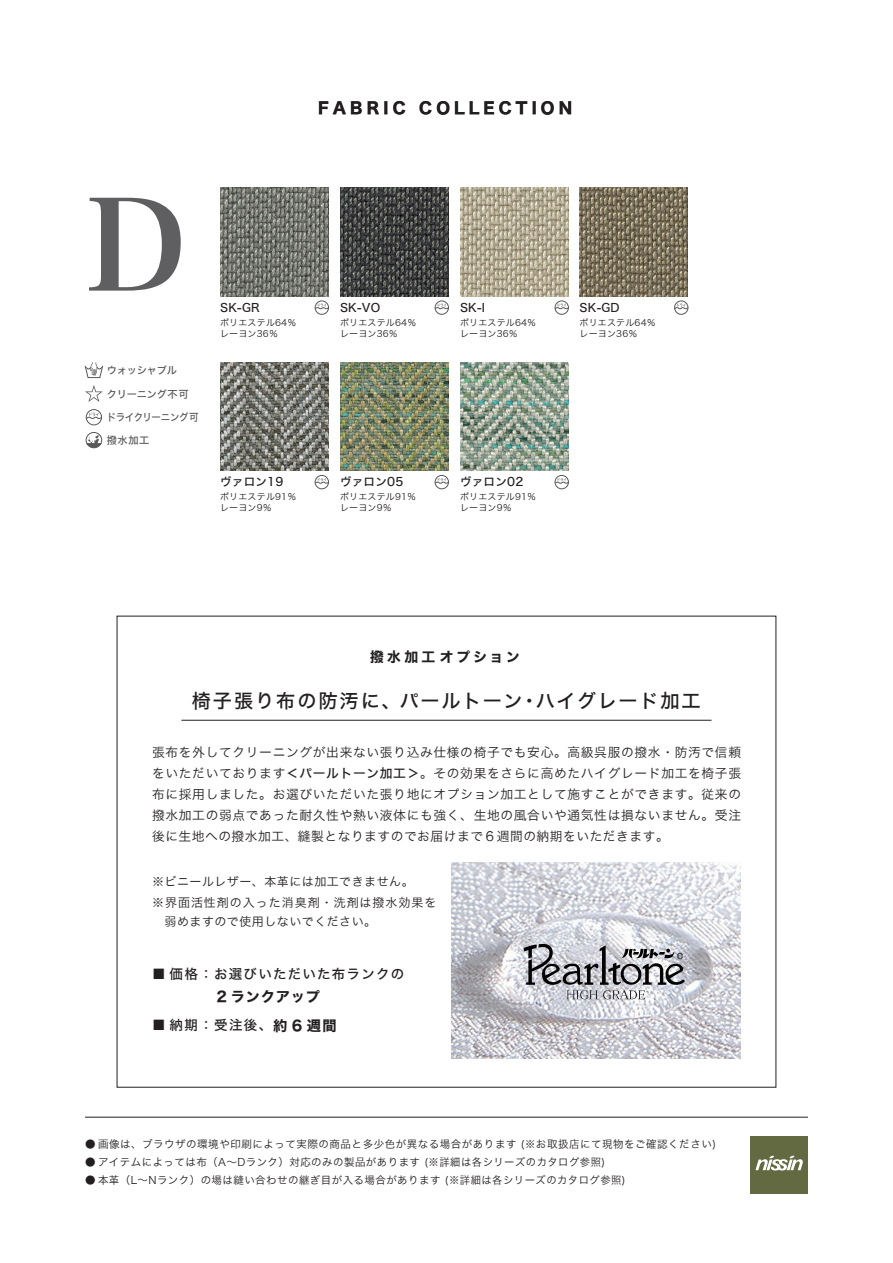
<style>
.page{position:relative;width:893px;height:1263px;background:#fff}
.page>*{position:absolute;margin:0;border:0;box-sizing:border-box;transform-origin:0 0}
.t1{font:120px "Hiragino Min W7 90 msp RKSJ H";color:#5f5f62}
.t2{font:19.2px "Hiragino Kaku W5 90 msp RKSJ H";letter-spacing:.09em;color:#231f20}
.t3{font:15.9px "Hiragino Kaku W7 90 msp RKSJ H";letter-spacing:.26em;color:#231f20}
.t4{font:14.25px "Hiragino Kaku W7 90 msp RKSJ H";letter-spacing:.05em;color:#231f20}
.t5{font:13.8px "Hiragino Kaku W7 90 msp RKSJ H";letter-spacing:.22em;color:#231f20}
.t6{font:13.5px "Hiragino Kaku W5 90 msp RKSJ H";letter-spacing:.09em;color:#231f20}
.t7{font:12.75px/21px "Hiragino Kaku W3 90 msp RKSJ H";letter-spacing:.04em;color:#231f20;text-align:justify}
.t8{font:12px/21px "Hiragino Kaku W3 90 msp RKSJ H";letter-spacing:.08em;color:#231f20}
.t9{font:12px "Hiragino Kaku W3 90 msp RKSJ H";letter-spacing:.04em;color:#231f20}
.t10{font:11.55px "Hiragino Kaku W5 90 msp RKSJ H";letter-spacing:.02em;color:#231f20}
.t11{font:10.5px "Hiragino Kaku W3 90 msp RKSJ H";letter-spacing:.05em;color:#231f20}
.t12{font:10.2px "Hiragino Kaku W5 90 msp RKSJ H";letter-spacing:-.02em;color:#57585a}
.t13{font:10.2px "Hiragino Kaku W5 90 msp RKSJ H";letter-spacing:-.05em;color:#57585a;scale:.93 1}
.t14{font:9px/11.2px "Hiragino Kaku W3 90 msp RKSJ H";letter-spacing:.02em;color:#231f20}
.s1{font-family:"Hiragino Kaku W5 90 msp RKSJ H"}
.s2{font-family:"Hiragino Kaku W7 90 msp RKSJ H";font-size:14.25px}
</style>
<div class="page">
<img style="left:451px;top:862px;width:290px;height:197px">
<img style="left:460px;top:880px;width:281px;height:179px">
<svg style="left:524px;top:943px;width:161px;height:56px;background:#a8a9ae"></svg>
<img style="left:220px;top:362px;width:109px;height:109px">
<img style="left:580px;top:188px;width:108px;height:108px">
<img style="left:220px;top:188px;width:109px;height:108px">
<img style="left:460px;top:188px;width:108px;height:108px">
<img style="left:340px;top:188px;width:108px;height:108px">
<img style="left:460px;top:362px;width:108px;height:109px">
<img style="left:340px;top:362px;width:108px;height:109px">
<hr style="left:181px;top:720px;width:530px;height:1px;background:#231f20">
<div style="left:315px;top:301px;width:14px;height:14px;border:1px solid #57585a;border-radius:50%"></div>
<svg style="left:315px;top:304px;width:14px;height:5px"></svg>
<div style="left:435px;top:301px;width:14px;height:14px;border:1px solid #57585a;border-radius:50%"></div>
<svg style="left:434px;top:304px;width:15px;height:5px"></svg>
<div style="left:555px;top:301px;width:14px;height:14px;border:1px solid #57585a;border-radius:50%"></div>
<svg style="left:554px;top:304px;width:15px;height:5px"></svg>
<div style="left:674px;top:301px;width:14px;height:14px;border:1px solid #57585a;border-radius:50%"></div>
<svg style="left:674px;top:304px;width:15px;height:5px"></svg>
<div style="left:555px;top:475px;width:14px;height:14px;border:1px solid #57585a;border-radius:50%"></div>
<svg style="left:554px;top:478px;width:15px;height:6px"></svg>
<div style="left:435px;top:475px;width:14px;height:14px;border:1px solid #57585a;border-radius:50%"></div>
<svg style="left:434px;top:478px;width:15px;height:6px"></svg>
<div style="left:315px;top:475px;width:14px;height:14px;border:1px solid #57585a;border-radius:50%"></div>
<svg style="left:315px;top:478px;width:14px;height:6px"></svg>
<hr style="left:85px;top:1117px;width:723px;height:1px;background:#231f20">
<div style="left:750px;top:1136px;width:58px;height:57px;background:#636940"></div>
<svg style="left:755px;top:1155px;width:48px;height:15px"></svg>
<svg style="left:85px;top:432px;width:18px;height:17px"></svg>
<svg style="left:84px;top:362px;width:19px;height:16px"></svg>
<svg style="left:85px;top:385px;width:18px;height:17px"></svg>
<div style="left:86px;top:409px;width:16px;height:16px;border:1px solid #57585a;border-radius:50%"></div>
<svg style="left:86px;top:413px;width:16px;height:6px"></svg>
<p class="t3" style="left:318px;top:100px;width:256px">FABRIC COLLECTION</p>
<h1 class="t1" style="left:85px;top:185px;width:105px">D</h1>
<p class="t12" style="left:107px;top:365px;width:72px">ウォッシャブル</p>
<p class="t12" style="left:107px;top:389px;width:83px">クリーニング不可</p>
<p class="t13" style="left:107px;top:412px;width:100px">ドライクリーニング可</p>
<p class="t12" style="left:107px;top:435px;width:44px">撥水加工</p>
<p class="t10" style="left:220px;top:302px;width:41px">SK-GR</p>
<p class="t10" style="left:340px;top:302px;width:42px">SK-VO</p>
<p class="t14" style="left:220px;top:317px;width:78px">ポリエステル64％レーヨン36％</p>
<p class="t10" style="left:460px;top:302px;width:27px">SK-I</p>
<p class="t14" style="left:340px;top:317px;width:78px">ポリエステル64％レーヨン36％</p>
<p class="t14" style="left:460px;top:317px;width:78px">ポリエステル64％レーヨン36％</p>
<p class="t10" style="left:220px;top:476px;width:65px">ヴァロン19</p>
<p class="t14" style="left:220px;top:491px;width:78px">ポリエステル91％レーヨン9％</p>
<p class="t10" style="left:340px;top:476px;width:65px">ヴァロン05</p>
<p class="t10" style="left:460px;top:476px;width:65px">ヴァロン02</p>
<p class="t14" style="left:340px;top:492px;width:78px">ポリエステル91％レーヨン9％</p>
<p class="t14" style="left:460px;top:492px;width:78px">ポリエステル91％レーヨン9％</p>
<p class="t10" style="left:579px;top:302px;width:42px">SK-GD</p>
<p class="t14" style="left:580px;top:317px;width:78px">ポリエステル64％</p>
<p class="t14" style="left:580px;top:328px;width:59px">レーヨン36％</p>
<p class="t5" style="left:370px;top:649px;width:151px">撥水加工オプション</p>
<h2 class="t2" style="left:192px;top:691px;width:510px">椅子張り布の防汚に、パールトーン・ハイグレード加工</h2>
<p class="t7" style="left:152px;top:742px;width:590px">張布を外してクリーニングが出来ない張り込み仕様の椅子でも安心。高級呉服の撥水・防汚で信頼をいただいております<span class="s1">＜パールトーン加工＞</span>。その効果をさらに高めたハイグレード加工を椅子張布に採用しました。お選びいただいた張り地にオプション加工として施すことができます。従来の撥水加工の弱点であった耐久性や熱い液体にも強く、生地の風合いや通気性は損ないません。受注後に生地への撥水加工、縫製となりますのでお届けまで６週間の納期をいただきます。</p>
<p class="t8" style="left:152px;top:871px;width:286px">※ビニールレザー、本革には加工できません。<br>※界面活性剤の入った消臭剤・洗剤は撥水効果を</p>
<p class="t9" style="left:152px;top:916px;width:226px">　弱めますので使用しないでください。</p>
<p class="t6" style="left:152px;top:967px;width:254px">■ 価格：お選びいただいた布ランクの</p>
<p class="t4" style="left:216px;top:989px;width:105px">2 ランクアップ</p>
<p class="t6" style="left:152px;top:1018px;width:186px">■ 納期：受注後、<span class="s2">約 6 週間</span></p>
<p class="t11" style="left:85px;top:1138px;width:632px">● 画像は、ブラウザの環境や印刷によって実際の商品と多少色が異なる場合があります (※お取扱店にて現物をご確認ください)</p>
<p class="t11" style="left:85px;top:1156px;width:522px">● アイテムによっては布（A～Dランク）対応のみの製品があります (※詳細は各シリーズのカタログ参照)</p>
<p class="t11" style="left:85px;top:1174px;width:542px">● 本革（L～Nランク）の場は縫い合わせの継ぎ目が入る場合があります (※詳細は各シリーズのカタログ参照)</p>
</div>
